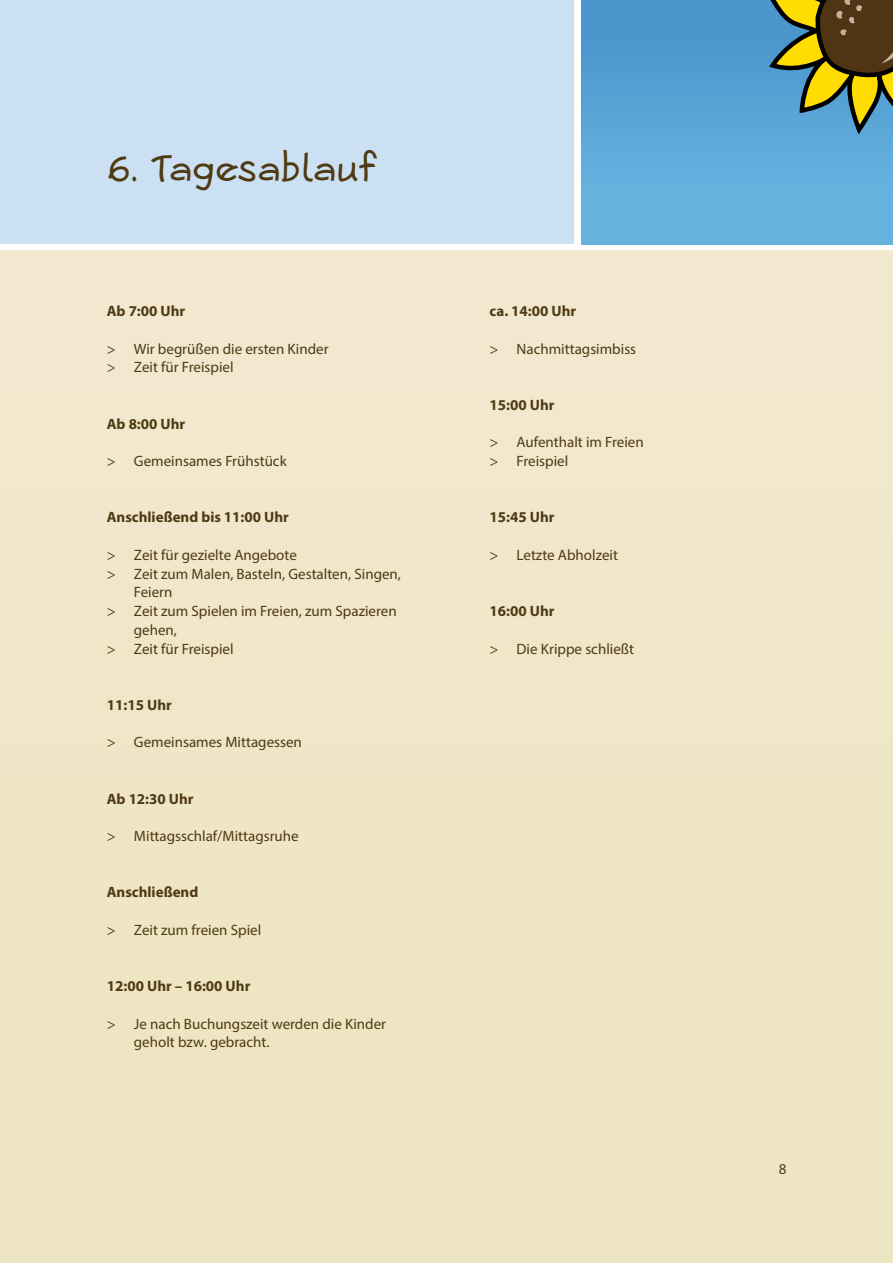
<style>
.page{position:relative;width:893px;height:1263px;background:#fff}
.page>*{position:absolute;margin:0;border:0;box-sizing:border-box;transform-origin:0 0}
.t1{font:37.5px "Escript Com";color:#4f3a13}
.t2{font:15px/18.8px "Myriad Pro";color:#4f3a13}
.t3{font:700 15px "Myriad Pro";color:#4f3a13}
</style>
<div class="page">
<div style="left:0;top:251px;width:893px;height:1012px;background:#efe6c7"></div>
<div style="left:0;top:0;width:574px;height:244px;background:#cbe1f3"></div>
<div style="left:582px;top:0;width:311px;height:244px;background:linear-gradient(to bottom,#4692cb,#6cb8e2)"></div>
<svg style="left:766px;top:0;width:127px;height:147px;background:#6b7d5e"></svg>
<h1 class="t1" style="left:107px;top:145px;width:271px">6. Tagesablauf</h1>
<p class="t3" style="left:107px;top:301px;width:80px">Ab 7:00 Uhr</p>
<p class="t2" style="left:107px;top:339px;width:223px">&gt; Wir begrüßen die ersten Kinder &gt; Zeit für Freispiel</p>
<p class="t3" style="left:107px;top:414px;width:80px">Ab 8:00 Uhr</p>
<p class="t2" style="left:107px;top:451px;width:181px">&gt; Gemeinsames Frühstück</p>
<p class="t3" style="left:107px;top:507px;width:184px">Anschließend bis 11:00 Uhr</p>
<p class="t2" style="left:107px;top:545px;width:191px">&gt; Zeit für gezielte Angebote</p>
<p class="t2" style="left:107px;top:564px;width:296px">&gt; Zeit zum Malen, Basteln, Gestalten, Singen,</p>
<p class="t2" style="left:134px;top:583px;width:40px">Feiern</p>
<p class="t2" style="left:107px;top:601px;width:291px">&gt; Zeit zum Spielen im Freien, zum Spazieren</p>
<p class="t2" style="left:134px;top:620px;width:45px">gehen,</p>
<p class="t2" style="left:107px;top:639px;width:128px">&gt; Zeit für Freispiel</p>
<p class="t3" style="left:107px;top:695px;width:66px">11:15 Uhr</p>
<p class="t2" style="left:107px;top:733px;width:196px">&gt; Gemeinsames Mittagessen</p>
<p class="t3" style="left:107px;top:789px;width:88px">Ab 12:30 Uhr</p>
<p class="t2" style="left:107px;top:826px;width:193px">&gt; Mittagsschlaf/Mittagsruhe</p>
<p class="t3" style="left:107px;top:882px;width:93px">Anschließend</p>
<p class="t2" style="left:107px;top:920px;width:156px">&gt; Zeit zum freien Spiel</p>
<p class="t3" style="left:107px;top:976px;width:145px">12:00 Uhr – 16:00 Uhr</p>
<p class="t2" style="left:134px;top:1014px;width:254px;text-indent:-27px">&gt; Je nach Buchungszeit werden die Kinder geholt bzw. gebracht.</p>
<p class="t3" style="left:490px;top:301px;width:88px">ca. 14:00 Uhr</p>
<p class="t2" style="left:490px;top:339px;width:148px">&gt; Nachmittagsimbiss</p>
<p class="t3" style="left:490px;top:395px;width:66px">15:00 Uhr</p>
<p class="t2" style="left:490px;top:433px;width:156px">&gt; Aufenthalt im Freien &gt; Freispiel</p>
<p class="t3" style="left:490px;top:507px;width:66px">15:45 Uhr</p>
<p class="t2" style="left:490px;top:545px;width:130px">&gt; Letzte Abholzeit</p>
<p class="t3" style="left:490px;top:601px;width:66px">16:00 Uhr</p>
<p class="t2" style="left:490px;top:639px;width:146px">&gt; Die Krippe schließt</p>
<p class="t2" style="left:779px;top:1159px;width:9px">8</p>
</div>
